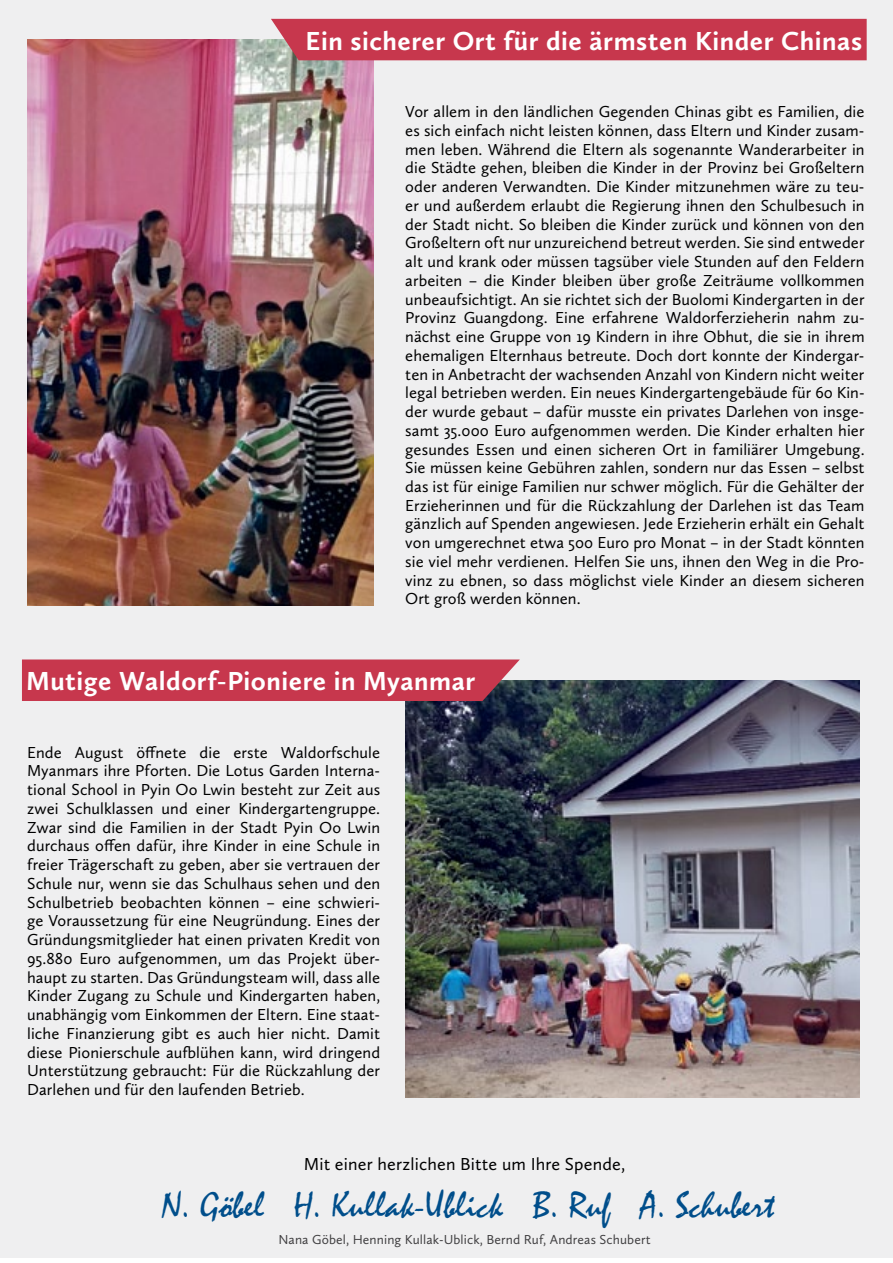
<style>
.page{position:relative;width:893px;height:1263px;background:#fff}
.page>*{position:absolute;margin:0;border:0;box-sizing:border-box;transform-origin:0 0}
.t1{font:37.5px "Mistral";letter-spacing:.01em;color:#004e8b}
.t2{font:700 27px "Calluna Sans";letter-spacing:.02em;color:#fff}
.t3{font:18px "Calluna Sans";letter-spacing:.01em;color:#000}
.t4{font:16.5px/18.8px "Calluna Sans";letter-spacing:.005em;color:#000;text-align:justify}
.t5{font:13.5px "Calluna Sans";letter-spacing:.01em;color:#414042}
</style>
<div class="page">
<div style="left:0;top:0;width:893px;height:1258px;background:#efeff0"></div>
<img style="left:405px;top:680px;width:454px;height:417px">
<img style="left:27px;top:40px;width:346px;height:565px">
<div style="left:22px;top:659px;width:498px;height:42px;background:#c7374d"></div>
<div style="left:271px;top:19px;width:596px;height:41px;background:#c7374d"></div>
<h2 class="t2" style="left:306px;top:24px;width:558px">Ein sicherer Ort für die ärmsten Kinder Chinas</h2>
<p class="t4" style="left:405px;top:102px;width:461px">Vor allem in den ländlichen Gegenden Chinas gibt es Familien, die es sich einfach nicht leisten können, dass Eltern und Kinder zusam&shy;men leben. Während die Eltern als sogenannte Wanderarbeiter in die Städte gehen, bleiben die Kinder in der Provinz bei Großeltern oder anderen Verwandten. Die Kinder mitzunehmen wäre zu teu&shy;er und außerdem erlaubt die Regierung ihnen den Schulbesuch in der Stadt nicht. So bleiben die Kinder zurück und können von den Großeltern oft nur unzureichend betreut werden. Sie sind entweder alt und krank oder müssen tagsüber viele Stunden auf den Feldern arbeiten – die Kinder bleiben über große Zeiträume vollkommen unbeaufsichtigt. An sie richtet sich der Buolomi Kindergarten in der Provinz Guangdong. Eine erfahrene Waldorferzieherin nahm zu&shy;nächst eine Gruppe von 19 Kindern in ihre Obhut, die sie in ihrem ehemaligen Elternhaus betreute. Doch dort konnte der Kindergar&shy;ten in Anbetracht der wachsenden Anzahl von Kindern nicht weiter legal betrieben werden. Ein neues Kindergartengebäude für 60 Kin&shy;der wurde gebaut – dafür musste ein privates Darlehen von insge&shy;samt 35.000 Euro aufgenommen werden. Die Kinder erhalten hier gesundes Essen und einen sicheren Ort in familiärer Umgebung.<br>Sie müssen keine Gebühren zahlen, sondern nur das Essen – selbst das ist für einige Familien nur schwer möglich. Für die Gehälter der Erzieherinnen und für die Rückzahlung der Darlehen ist das Team gänzlich auf Spenden angewiesen. Jede Erzieherin erhält ein Gehalt von umgerechnet etwa 500 Euro pro Monat – in der Stadt könnten sie viel mehr verdienen. Helfen Sie uns, ihnen den Weg in die Pro&shy;vinz zu ebnen, so dass möglichst viele Kinder an diesem sicheren Ort groß werden können.</p>
<h2 class="t2" style="left:26px;top:665px;width:451px">Mutige Waldorf-Pioniere in Myanmar</h2>
<p class="t4" style="left:27px;top:743px;width:354px">Ende August öffnete die erste Waldorfschule Myanmars ihre Pforten. Die Lotus Garden Interna&shy;tional School in Pyin Oo Lwin besteht zur Zeit aus zwei Schulklassen und einer Kindergartengruppe.<br>Zwar sind die Familien in der Stadt Pyin Oo Lwin durchaus offen dafür, ihre Kinder in eine Schule in freier Trägerschaft zu geben, aber sie vertrauen der Schule nur, wenn sie das Schulhaus sehen und den Schulbetrieb beobachten können – eine schwieri&shy;ge Voraussetzung für eine Neugründung. Eines der Gründungsmitglieder hat einen privaten Kredit von 95.880 Euro aufgenommen, um das Projekt über&shy;haupt zu starten. Das Gründungsteam will, dass alle Kinder Zugang zu Schule und Kindergarten haben, unabhängig vom Einkommen der Eltern. Eine staat&shy;liche Finanzierung gibt es auch hier nicht. Damit diese Pionierschule aufblühen kann, wird dringend Unterstützung gebraucht: Für die Rückzahlung der Darlehen und für den laufenden Betrieb.</p>
<p class="t3" style="left:304px;top:1153px;width:323px">Mit einer herzlichen Bitte um Ihre Spende,</p>
<h1 class="t1" style="left:162px;top:1182px;width:614px">N. Göbel H. Kullak-Ublick B. Ruf A. Schubert</h1>
<p class="t5" style="left:278px;top:1231px;width:374px">Nana Göbel, Henning Kullak-Ublick, Bernd Ruf, Andreas Schubert</p>
</div>
